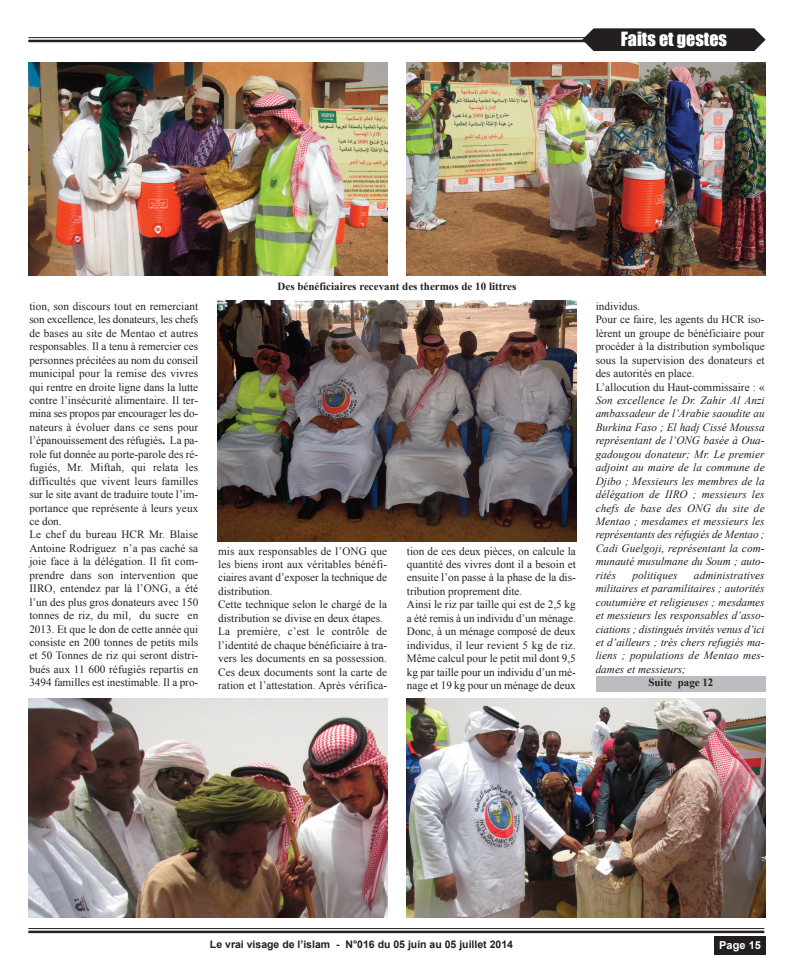
<style>
.page{position:relative;width:794px;height:964px;background:#fff}
.page>*{position:absolute;margin:0;border:0;box-sizing:border-box;transform-origin:0 0}
.t1{font:18px "Impact";color:#fff}
.t2{font:11.2px/13.4px "Times New Roman";color:#231f20}
.t3{font:italic 11.2px/13.4px "Times New Roman";letter-spacing:.01em;color:#231f20;text-align:justify}
.t4{font:700 11px "Times New Roman";color:#231f20}
.t5{font:700 11px "Arial";color:#fff}
.t6{font:700 10.5px "Arial";color:#231f20}
.s1{font-weight:700}
</style>
<div class="page">
<hr style="left:28px;top:37px;width:725px;height:1px;background:#231f20">
<hr style="left:28px;top:40px;width:725px;height:2px;background:#231f20">
<svg style="left:582px;top:28px;width:183px;height:23px"></svg>
<hr style="left:28px;top:928px;width:736px;height:1px;background:#231f20">
<hr style="left:28px;top:930px;width:736px;height:3px;background:#231f20">
<div style="left:714px;top:936px;width:51px;height:19px;background:#231f20"></div>
<img style="left:29px;top:63px;width:358px;height:212px">
<img style="left:407px;top:63px;width:358px;height:212px">
<img style="left:218px;top:301px;width:358px;height:241px">
<img style="left:29px;top:698px;width:358px;height:220px">
<img style="left:407px;top:698px;width:358px;height:220px">
<div style="left:596px;top:676px;width:169px;height:15px;background:#bcbdc0"></div>
<h1 class="t1" style="left:621px;top:27px;width:108px">Faits et gestes</h1>
<p class="t2" style="left:29px;top:299px;width:170px">tion, son discours tout en remerciant son excellence, les donateurs, les chefs de bases au site de Mentao et autres responsables. Il a tenu à remercier ces personnes précitées au nom du conseil municipal pour la remise des vivres qui rentre en droite ligne dans la lutte contre l’insécurité alimentaire. Il ter&shy;mina ses propos par encourager les do&shy;nateurs à évoluer dans ce sens pour l’épanouissement des réfugiés<span class="s1">.</span> La pa&shy;role fut donnée au porte-parole des ré&shy;fugiés, Mr. Miftah, qui relata les difficultés que vivent leurs familles sur le site avant de traduire toute l’im&shy;portance que représente à leurs yeux ce don.<br>Le chef du bureau HCR Mr. Blaise Antoine Rodriguez n’a pas caché sa joie face à la délégation. Il fit com&shy;prendre dans son intervention que IIRO, entendez par là l’ONG, a été l’un des plus gros donateurs avec 150 tonnes de riz, du mil, du sucre en 2013. Et que le don de cette année qui consiste en 200 tonnes de petits mils et 50 Tonnes de riz qui seront distri&shy;bués aux 11 600 réfugiés repartis en 3494 familles est inestimable. Il a pro-</p>
<p class="t4" style="left:278px;top:280px;width:240px">Des bénéficiaires recevant des thermos de 10 littres</p>
<p class="t2" style="left:218px;top:544px;width:170px">mis aux responsables de l’ONG que les biens iront aux véritables bénéfi&shy;ciaires avant d’exposer la technique de distribution.<br>Cette technique selon le chargé de la distribution se divise en deux étapes.<br>La première, c’est le contrôle de l’identité de chaque bénéficiaire à tra&shy;vers les documents en sa possession.<br>Ces deux documents sont la carte de ration et l’attestation. Après vérifica-</p>
<p class="t2" style="left:407px;top:544px;width:170px">tion de ces deux pièces, on calcule la quantité des vivres dont il a besoin et ensuite l’on passe à la phase de la dis&shy;tribution proprement dite.<br>Ainsi le riz par taille qui est de 2,5 kg a été remis à un individu d’un ménage.<br>Donc, à un ménage composé de deux individus, il leur revient 5 kg de riz.<br>Même calcul pour le petit mil dont 9,5 kg par taille pour un individu d’un mé&shy;nage et 19 kg pour un ménage de deux</p>
<p class="t2" style="left:595px;top:299px;width:170px">individus.<br>Pour ce faire, les agents du HCR iso&shy;lèrent un groupe de bénéficiaire pour procéder à la distribution symbolique sous la supervision des donateurs et des autorités en place.<br>L’allocution du Haut-commissaire : «</p>
<p class="t3" style="left:595px;top:393px;width:170px">Son excellence le Dr. Zahir Al Anzi ambassadeur de l’Arabie saoudite au Burkina Faso ; El hadj Cissé Moussa représentant de l’ONG basée à Oua&shy;gadougou donateur; Mr. Le premier adjoint au maire de la commune de Djibo ; Messieurs les membres de la délégation de IIRO ; messieurs les chefs de base des ONG du site de Mentao ; mesdames et messieurs les représentants des réfugiés de Mentao ; Cadi Guelgoji, représentant la com&shy;munauté musulmane du Soum ; auto&shy;rités</p>
<p class="t3" style="left:595px;top:568px;width:170px;text-indent:98px">administratives militaires et paramilitaires ; autorités coutumière et religieuses ; mesdames et messieurs les responsables d’asso&shy;ciations ; distingués invités venus d’ici et d’ailleurs ; très chers refugiés ma&shy;liens ; populations de Mentao mes&shy;dames et messieurs;</p>
<p class="t4" style="left:648px;top:676px;width:67px">Suite page 12</p>
<p class="t3" style="left:632px;top:568px;width:47px">politiques</p>
<p class="t6" style="left:210px;top:939px;width:304px">Le vrai visage de l’islam - N°016 du 05 juin au 05 juillet 2014</p>
<p class="t5" style="left:719px;top:938px;width:43px">Page 15</p>
</div>
